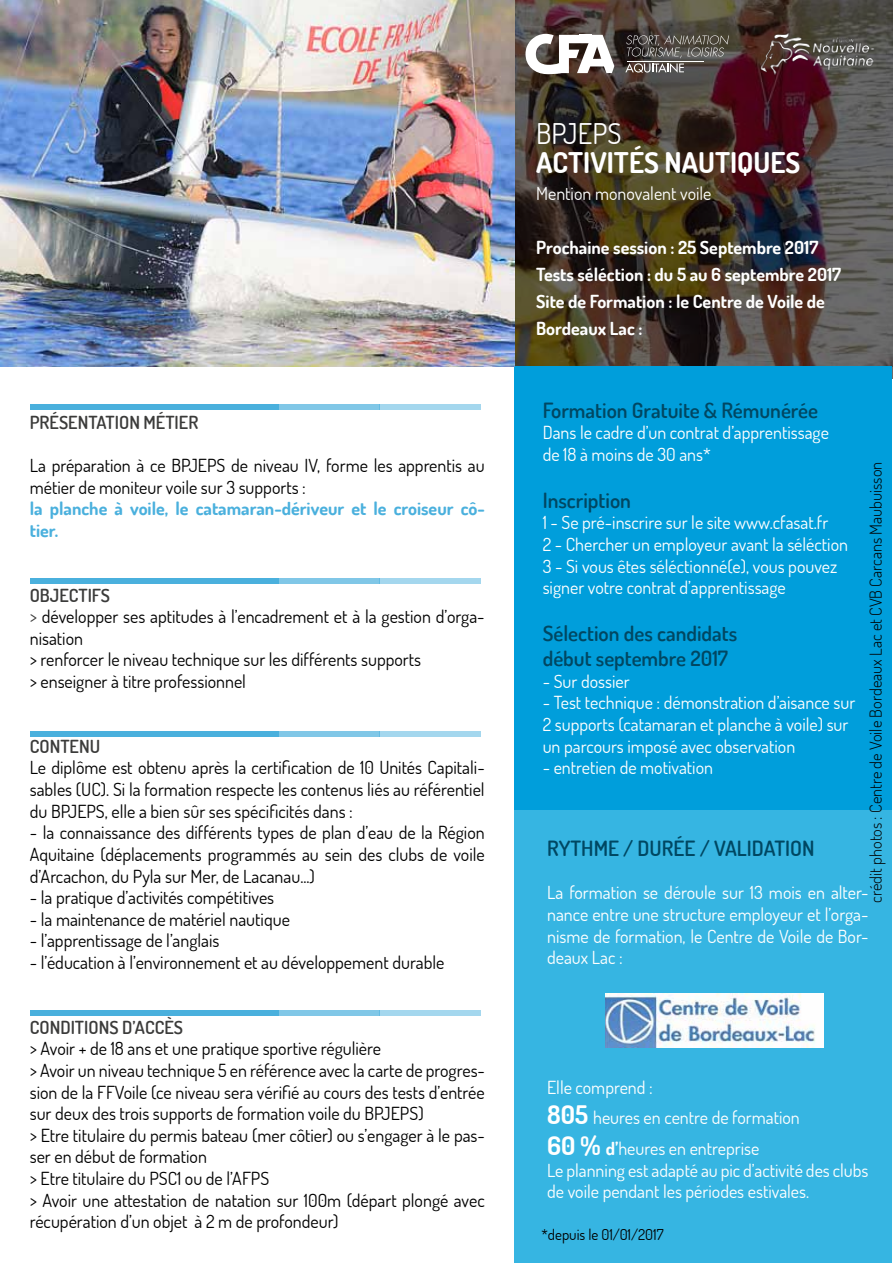
<style>
.page{position:relative;width:893px;height:1263px;background:#fff}
.page>*{position:absolute;margin:0;border:0;box-sizing:border-box;transform-origin:0 0}
.t1{font:700 28.5px "Terminal Dosis";color:#fff}
.t2{font:28.5px "Terminal Dosis";color:#fff}
.t3{font:600 21px/25.2px "Terminal Dosis";color:#004762}
.t4{font:18px/21.6px "Terminal Dosis";color:#000}
.t5{font:18px/21.6px "Terminal Dosis";color:#fff}
.t6{font:700 18px/27px "Terminal Dosis";color:#fff}
.t7{font:700 18px/21.6px "Terminal Dosis";color:#4ab0dd}
.t8{font:600 18px "Terminal Dosis";color:#3b3b3a}
.t9{font:300 16.5px "Terminal Dosis";color:#000}
.t10{font:15px "Terminal Dosis";color:#000}
.s1{font-weight:600;color:#3b3b3a}
.s2{color:#3b3b3a}
.s3{font-weight:700;font-size:25.5px}
.s4{font-weight:700}
</style>
<div class="page">
<img style="left:0;top:0;width:514px;height:367px">
<img style="left:514px;top:0;width:379px;height:378px">
<div style="left:514px;top:810px;width:378px;height:453px;background:#36b5e2"></div>
<div style="left:514px;top:367px;width:378px;height:443px;background:#009edb"></div>
<div style="left:279px;top:404px;width:101px;height:6px;background:#80c7e7"></div>
<div style="left:30px;top:404px;width:249px;height:6px;background:#4ab0dd"></div>
<div style="left:380px;top:404px;width:101px;height:6px;background:#a4d7ee"></div>
<div style="left:279px;top:578px;width:101px;height:6px;background:#80c7e7"></div>
<div style="left:30px;top:578px;width:249px;height:6px;background:#4ab0dd"></div>
<div style="left:380px;top:578px;width:101px;height:6px;background:#a4d7ee"></div>
<div style="left:279px;top:731px;width:101px;height:6px;background:#80c7e7"></div>
<div style="left:30px;top:731px;width:249px;height:6px;background:#4ab0dd"></div>
<div style="left:380px;top:731px;width:101px;height:6px;background:#a4d7ee"></div>
<div style="left:279px;top:1010px;width:101px;height:5px;background:#80c7e7"></div>
<div style="left:30px;top:1010px;width:249px;height:5px;background:#4ab0dd"></div>
<div style="left:380px;top:1010px;width:101px;height:5px;background:#a4d7ee"></div>
<img style="left:605px;top:993px;width:218px;height:55px">
<svg style="left:525px;top:34px;width:89px;height:40px"></svg>
<svg style="left:625px;top:35px;width:104px;height:38px;background:#5f5955"></svg>
<hr style="left:627px;top:61px;width:77px;height:1px;background:#fff">
<img style="left:757px;top:25px;width:121px;height:55px">
<p class="t8" style="left:30px;top:411px;width:170px">Présentation Métier</p>
<p class="t4" style="left:30px;top:454px;width:456px">La préparation à ce BPJEPS de niveau IV, forme les apprentis au métier de moniteur voile sur 3 supports :</p>
<p class="t7" style="left:30px;top:497px;width:457px">la planche à voile, le catamaran-dériveur et le croiseur cô&shy;tier.</p>
<p class="t4" style="left:30px;top:584px;width:456px"><span class="s1">Objectifs<br></span><span class="s2">&gt;</span> développer ses aptitudes à l’encadrement et à la gestion d’orga&shy;nisation<br>&gt; renforcer le niveau technique sur les différents supports<br>&gt; enseigner à titre professionnel</p>
<p class="t8" style="left:30px;top:735px;width:11px">CONTEN</p>
<p class="t8" style="left:90px;top:735px;width:12px">U</p>
<p class="t4" style="left:30px;top:757px;width:456px;text-align:justify">Le diplôme est obtenu après la certification de 10 Unités Capitali&shy;sables (UC). Si la formation respecte les contenus liés au référentiel du BPJEPS, elle a bien sûr ses spécificités dans :</p>
<p class="t4" style="left:30px;top:821px;width:456px;text-align:justify">- la connaissance des différents types de plan d’eau de la Région Aquitaine (déplacements programmés au sein des clubs de voile d’Arcachon, du Pyla sur Mer, de Lacanau...)</p>
<p class="t4" style="left:30px;top:886px;width:246px">- la pratique d’activités compétitives</p>
<p class="t4" style="left:30px;top:908px;width:262px">- la maintenance de matériel nautique</p>
<p class="t4" style="left:30px;top:929px;width:191px">- l’apprentissage de l’anglais</p>
<p class="t4" style="left:30px;top:951px;width:416px">- l’éducation à l’environnement et au développement durable</p>
<p class="t8" style="left:30px;top:1015px;width:155px">Conditions d’accès</p>
<p class="t4" style="left:30px;top:1037px;width:457px">&gt; Avoir + de 18 ans et une pratique sportive régulière<br>&gt; Avoir un niveau technique 5 en référence avec la carte de progres&shy;sion de la FFVoile (ce niveau sera vérifié au cours des tests d’entrée sur deux des trois supports de formation voile du BPJEPS)<br>&gt; Etre titulaire du permis bateau (mer côtier) ou s’engager à le pas&shy;ser en début de formation<br>&gt; Etre titulaire du PSC1 ou de l’AFPS<br>&gt; Avoir une attestation de natation sur 100m (départ plongé avec récupération d’un objet à 2 m de profondeur)</p>
<h1 class="t2" style="left:536px;top:115px;width:87px">BPJEPS</h1>
<h1 class="t1" style="left:536px;top:144px;width:266px">Activités Nautiques</h1>
<p class="t5" style="left:536px;top:182px;width:177px">Mention monovalent voile</p>
<p class="t6" style="left:536px;top:233px;width:307px">Prochaine session : 25 Septembre 2017<br>Tests séléction : du 5 au 6 septembre 2017<br>Site de Formation : le Centre de Voile de<br>Bordeaux Lac :</p>
<p class="t3" style="left:543px;top:397px;width:277px">Formation Gratuite &amp; Rémunérée</p>
<p class="t5" style="left:543px;top:421px;width:288px">Dans le cadre d’un contrat d’apprentissage de 18 à moins de 30 ans*</p>
<p class="t3" style="left:543px;top:487px;width:90px">Inscription</p>
<p class="t5" style="left:543px;top:511px;width:307px">1 - Se pré-inscrire sur le site www.cfasat.fr<br>2 - Chercher un employeur avant la séléction 3 - Si vous êtes séléctionné(e), vous pouvez signer votre contrat d’apprentissage</p>
<p class="t3" style="left:543px;top:620px;width:196px">Sélection des candidats début septembre 2017</p>
<p class="t5" style="left:543px;top:670px;width:89px">- Sur dossier</p>
<p class="t5" style="left:543px;top:691px;width:314px">- Test technique : démonstration d’aisance sur<br>2 supports (catamaran et planche à voile) sur un parcours imposé avec observation</p>
<p class="t5" style="left:543px;top:756px;width:172px">- entretien de motivation</p>
<p class="t9" style="left:865px;top:902px;width:442px;rotate:-90deg">crédit photos : Centre de Voile Bordeaux Lac et CVB Carcans Maubuisson</p>
<p class="t3" style="left:547px;top:835px;width:127px">RYTHME / DURÉE</p>
<p class="t3" style="left:700px;top:835px;width:58px">/ VALIDATION</p>
<p class="t5" style="left:547px;top:881px;width:323px;text-align:justify">La formation se déroule sur 13 mois en alter&shy;nance entre une structure employeur et l’orga&shy;nisme de formation, le Centre de Voile de Bor&shy;deaux Lac :</p>
<p class="t5" style="left:547px;top:1071px;width:254px;line-height:30.6px">Elle comprend :<br><span class="s3">805</span> heures en centre de formation<br><span class="s3">60 %</span> <span class="s4">d’</span>heures en entreprise</p>
<p class="t5" style="left:547px;top:1159px;width:323px">Le planning est adapté au pic d’activité des clubs de voile pendant les périodes estivales.</p>
<p class="t10" style="left:541px;top:1224px;width:124px">*depuis le 01/01/2017</p>
</div>
